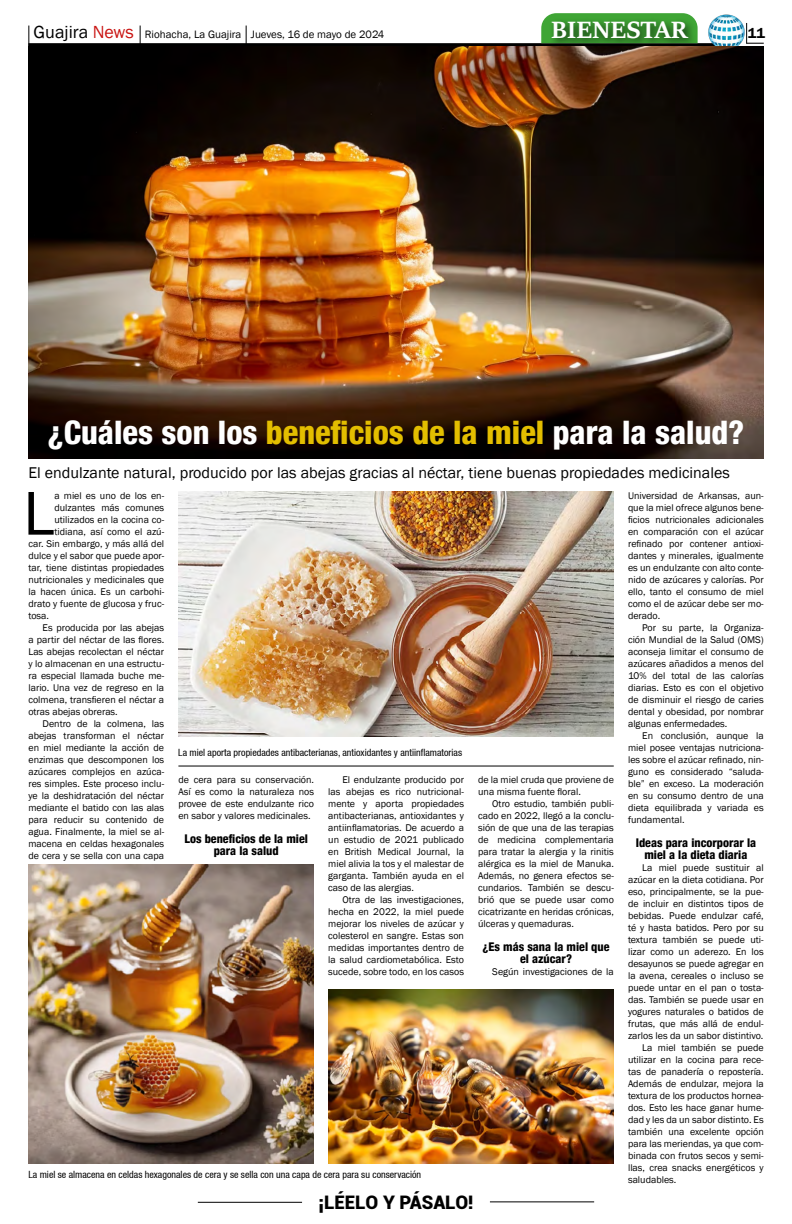
<style>
.page{position:relative;width:792px;height:1224px;background:#fff}
.page>*{position:absolute;margin:0;border:0;box-sizing:border-box;transform-origin:0 0}
.t1{font:64px "Franklin Gothic";color:#000}
.t2{font:800 condensed 32.4px "Helvetica 87";color:#fff}
.t3{font:700 26px "Sitka Heading";color:#fff}
.t4{font:900 18.7px "Roboto";color:#000}
.t5{font:16px "Franklin Gothic";color:#000}
.t6{font:600 14.7px "Franklin Gothic";color:#000}
.t7{font:800 condensed 12px/12px "Helvetica 87";color:#000;text-align:center}
.t8{font:11px "Franklin Gothic";color:#000}
.t9{font:10px/12px "Franklin Gothic";color:#000;text-align:justify}
.t10{font:condensed 10px "Helvetica 57";color:#000}
.s1{font-size:18px}
.s2{font-size:18px;color:#c91311}
.s3{color:#e3be00}
</style>
<div class="page">
<hr style="left:198px;top:1202px;width:104px;height:1px;background:#000">
<hr style="left:490px;top:1201px;width:104px;height:1px;background:#000">
<hr style="left:28px;top:43px;width:688px;height:3px;background:#000">
<svg style="left:746px;top:23px;width:18px;height:21px"></svg>
<svg style="left:28px;top:26px;width:1px;height:20px"></svg>
<svg style="left:140px;top:26px;width:1px;height:18px"></svg>
<svg style="left:246px;top:26px;width:1px;height:18px"></svg>
<img style="left:708px;top:14px;width:37px;height:32px">
<svg style="left:541px;top:13px;width:152px;height:30px"></svg>
<div style="left:548px;top:17px;width:150px;height:32px;background:#000;opacity:.75"></div>
<img style="left:28px;top:46px;width:736px;height:412px">
<img style="left:178px;top:492px;width:436px;height:245px">
<img style="left:28px;top:865px;width:286px;height:298px">
<img style="left:328px;top:989px;width:286px;height:174px">
<hr style="left:178px;top:766px;width:436px;height:1px;background:#000">
<p class="t8" style="left:34px;top:28px;width:352px"><span class="s1">Guajira</span> <span class="s2">News</span> Riohacha, La Guajira Jueves, 16 de mayo de 2024</p>
<h3 class="t3" style="left:551px;top:10px;width:138px">BIENESTAR</h3>
<h3 class="t6" style="left:748px;top:24px;width:19px">11</h3>
<h2 class="t2" style="left:48px;top:412px;width:698px">¿Cuáles son los <span class="s3">beneficios de la miel</span> para la salud?</h2>
<h3 class="t5" style="left:28px;top:463px;width:703px">El endulzante natural, producido por las abejas gracias al néctar, tiene buenas propiedades medicinales</h3>
<h1 class="t1" style="left:23px;top:474px;width:33px">L</h1>
<p class="t9" style="left:54px;top:490px;width:111px">a miel es uno de los en-</p>
<p class="t9" style="left:54px;top:502px;width:111px">dulzantes más comunes</p>
<p class="t9" style="left:54px;top:514px;width:111px">utilizados en la cocina co-</p>
<p class="t9" style="left:54px;top:526px;width:111px">tidiana, así como el azú-</p>
<p class="t9" style="left:28px;top:538px;width:137px">car. Sin embargo, y más allá del</p>
<p class="t9" style="left:28px;top:550px;width:137px">dulce y el sabor que puede apor-</p>
<p class="t9" style="left:28px;top:562px;width:137px">tar, tiene distintas propiedades</p>
<p class="t9" style="left:28px;top:574px;width:137px">nutricionales y medicinales que</p>
<p class="t9" style="left:28px;top:586px;width:137px">la hacen única. Es un carbohi-</p>
<p class="t9" style="left:28px;top:598px;width:137px">drato y fuente de glucosa y fruc-</p>
<p class="t9" style="left:28px;top:610px;width:22px">tosa.</p>
<p class="t9" style="left:43px;top:622px;width:123px">Es producida por las abejas</p>
<p class="t9" style="left:28px;top:634px;width:137px">a partir del néctar de las flores.</p>
<p class="t9" style="left:28px;top:646px;width:137px">Las abejas recolectan el néctar</p>
<p class="t9" style="left:28px;top:658px;width:137px">y lo almacenan en una estructu-</p>
<p class="t9" style="left:28px;top:670px;width:137px">ra especial llamada buche me-</p>
<p class="t9" style="left:28px;top:682px;width:137px">lario. Una vez de regreso en la</p>
<p class="t9" style="left:28px;top:694px;width:137px">colmena, transfieren el néctar a</p>
<p class="t9" style="left:28px;top:706px;width:91px">otras abejas obreras.</p>
<p class="t9" style="left:43px;top:718px;width:123px">Dentro de la colmena, las</p>
<p class="t9" style="left:28px;top:730px;width:137px">abejas transforman el néctar</p>
<p class="t9" style="left:28px;top:742px;width:137px">en miel mediante la acción de</p>
<p class="t9" style="left:28px;top:754px;width:137px">enzimas que descomponen los</p>
<p class="t9" style="left:28px;top:766px;width:137px">azúcares complejos en azúca-</p>
<p class="t9" style="left:28px;top:778px;width:137px">res simples. Este proceso inclu-</p>
<p class="t9" style="left:28px;top:790px;width:137px">ye la deshidratación del néctar</p>
<p class="t9" style="left:28px;top:802px;width:137px">mediante el batido con las alas</p>
<p class="t9" style="left:28px;top:814px;width:137px">para reducir su contenido de</p>
<p class="t9" style="left:28px;top:826px;width:137px">agua. Finalmente, la miel se al-</p>
<p class="t9" style="left:28px;top:838px;width:137px">macena en celdas hexagonales</p>
<p class="t9" style="left:28px;top:850px;width:137px">de cera y se sella con una capa</p>
<p class="t10" style="left:178px;top:747px;width:285px">La miel aporta propiedades antibacterianas, antioxidantes y antiinflamatorias</p>
<p class="t9" style="left:178px;top:774px;width:137px">de cera para su conservación.<br>Así es como la naturaleza nos provee de este endulzante rico en sabor y valores medicinales.</p>
<p class="t7" style="left:185px;top:833px;width:125px">Los beneficios de la miel para la salud</p>
<p class="t9" style="left:328px;top:774px;width:137px;text-indent:14px">El endulzante producido por las abejas es rico nutricional&shy;mente y aporta propiedades antibacterianas, antioxidantes y antiinflamatorias. De acuerdo a un estudio de 2021 publicado en British Medical Journal, la miel alivia la tos y el malestar de garganta. También ayuda en el caso de las alergias.</p>
<p class="t9" style="left:328px;top:894px;width:137px;text-indent:14px">Otra de las investigaciones, hecha en 2022, la miel puede mejorar los niveles de azúcar y colesterol en sangre. Estas son medidas importantes dentro de la salud cardiometabólica. Esto sucede, sobre todo, en los casos</p>
<p class="t9" style="left:478px;top:774px;width:137px">de la miel cruda que proviene de una misma fuente floral.</p>
<p class="t9" style="left:478px;top:798px;width:137px;text-indent:14px">Otro estudio, también publi&shy;cado en 2022, llegó a la conclu&shy;sión de que una de las terapias de medicina complementaria para tratar la alergia y la rinitis alérgica es la miel de Manuka.<br>Además, no genera efectos se&shy;cundarios. También se descu&shy;brió que se puede usar como cicatrizante en heridas crónicas, úlceras y quemaduras.</p>
<p class="t7" style="left:483px;top:941px;width:128px">¿Es más sana la miel que el azúcar?</p>
<p class="t9" style="left:492px;top:966px;width:123px">Según investigaciones de la</p>
<p class="t10" style="left:28px;top:1168px;width:394px">La miel se almacena en celdas hexagonales de cera y se sella con una capa de cera para su conservación</p>
<h3 class="t4" style="left:318px;top:1189px;width:157px">¡LÉELO Y PÁSALO!</h3>
<p class="t9" style="left:628px;top:490px;width:137px">Universidad de Arkansas, aun&shy;que la miel ofrece algunos bene&shy;ficios nutricionales adicionales en comparación con el azúcar refinado por contener antioxi&shy;dantes y minerales, igualmente es un endulzante con alto conte&shy;nido de azúcares y calorías. Por ello, tanto el consumo de miel como el de azúcar debe ser mo&shy;derado.</p>
<p class="t9" style="left:628px;top:622px;width:137px;text-indent:14px">Por su parte, la Organiza&shy;ción Mundial de la Salud (OMS) aconseja limitar el consumo de azúcares añadidos a menos del 10% del total de las calorías diarias. Esto es con el objetivo de disminuir el riesgo de caries dental y obesidad, por nombrar algunas enfermedades.</p>
<p class="t9" style="left:628px;top:730px;width:137px;text-indent:14px">En conclusión, aunque la miel posee ventajas nutriciona&shy;les sobre el azúcar refinado, nin&shy;guno es considerado “saluda&shy;ble” en exceso. La moderación en su consumo dentro de una dieta equilibrada y variada es fundamental.</p>
<p class="t7" style="left:636px;top:836px;width:122px">Ideas para incorporar la miel a la dieta diaria</p>
<p class="t9" style="left:642px;top:862px;width:123px">La miel puede sustituir al</p>
<p class="t9" style="left:628px;top:874px;width:137px">azúcar en la dieta cotidiana. Por</p>
<p class="t9" style="left:628px;top:886px;width:137px">eso, principalmente, se la pue-</p>
<p class="t9" style="left:628px;top:898px;width:137px">de incluir en distintos tipos de</p>
<p class="t9" style="left:628px;top:910px;width:137px">bebidas. Puede endulzar café,</p>
<p class="t9" style="left:628px;top:922px;width:137px">té y hasta batidos. Pero por su</p>
<p class="t9" style="left:628px;top:934px;width:137px">textura también se puede uti-</p>
<p class="t9" style="left:628px;top:946px;width:137px">lizar como un aderezo. En los</p>
<p class="t9" style="left:628px;top:958px;width:137px">desayunos se puede agregar en</p>
<p class="t9" style="left:628px;top:970px;width:137px">la avena, cereales o incluso se</p>
<p class="t9" style="left:628px;top:982px;width:137px">puede untar en el pan o tosta-</p>
<p class="t9" style="left:628px;top:994px;width:137px">das. También se puede usar en</p>
<p class="t9" style="left:628px;top:1006px;width:137px">yogures naturales o batidos de</p>
<p class="t9" style="left:628px;top:1018px;width:137px">frutas, que más allá de endul-</p>
<p class="t9" style="left:628px;top:1030px;width:137px">zarlos les da un sabor distintivo.</p>
<p class="t9" style="left:642px;top:1042px;width:123px">La miel también se puede</p>
<p class="t9" style="left:628px;top:1054px;width:137px">utilizar en la cocina para rece-</p>
<p class="t9" style="left:628px;top:1066px;width:137px">tas de panadería o repostería.</p>
<p class="t9" style="left:628px;top:1078px;width:137px">Además de endulzar, mejora la</p>
<p class="t9" style="left:628px;top:1090px;width:137px">textura de los productos hornea-</p>
<p class="t9" style="left:628px;top:1102px;width:137px">dos. Esto les hace ganar hume-</p>
<p class="t9" style="left:628px;top:1114px;width:137px">dad y les da un sabor distinto. Es</p>
<p class="t9" style="left:628px;top:1126px;width:137px">también una excelente opción</p>
<p class="t9" style="left:628px;top:1138px;width:137px">para las meriendas, ya que com-</p>
<p class="t9" style="left:628px;top:1150px;width:137px">binada con frutos secos y semi-</p>
<p class="t9" style="left:628px;top:1162px;width:137px">llas, crea snacks energéticos y</p>
<p class="t9" style="left:628px;top:1174px;width:50px">saludables.</p>
</div>
